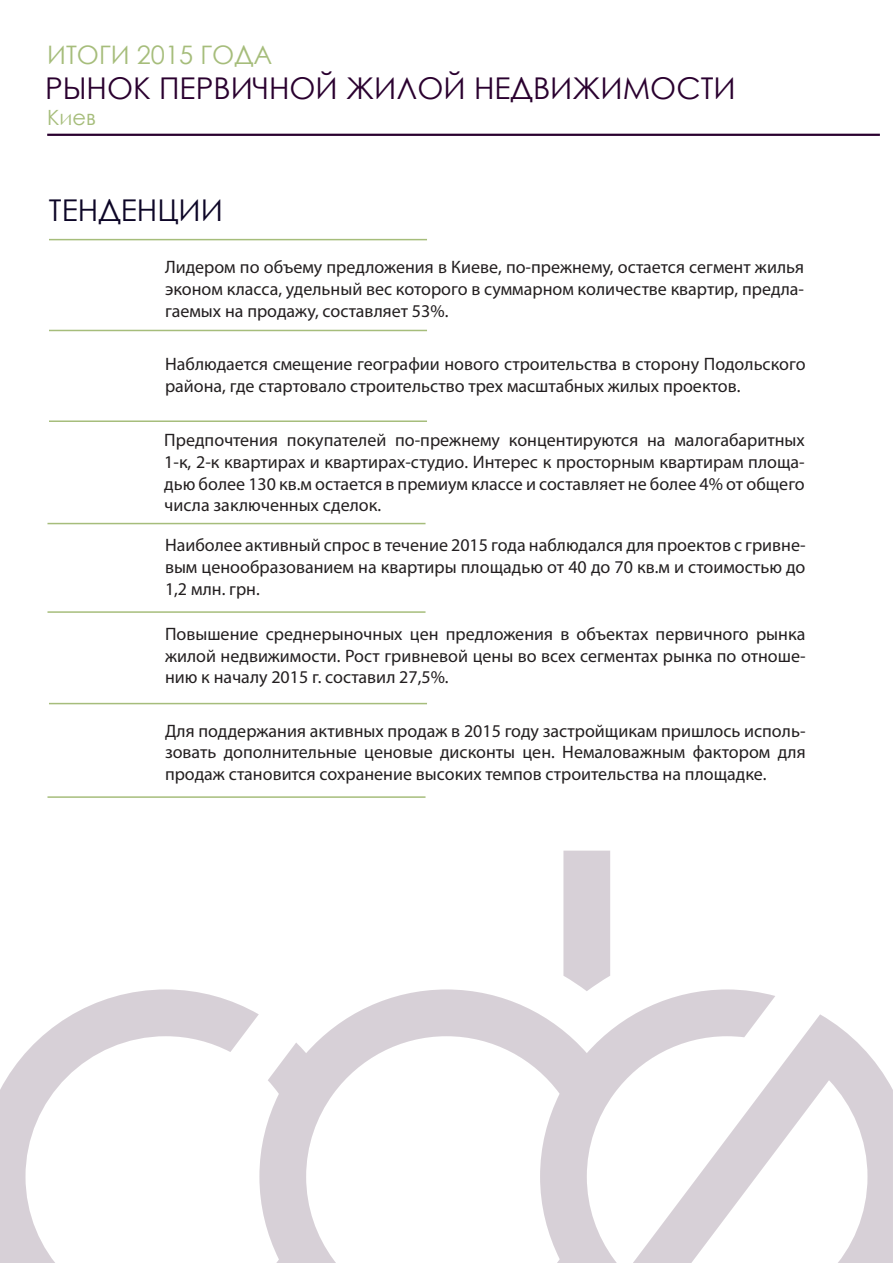
<style>
.page{position:relative;width:893px;height:1263px;background:#fff}
.page>*{position:absolute;margin:0;border:0;box-sizing:border-box;transform-origin:0 0}
.t1{font:30px "Century Gothic";color:#2a002f}
.t2{font:30px "Century Gothic";color:#0d0627}
.t3{font:25.5px "Century Gothic";color:#a6bd7b}
.t4{font:21px "Century Gothic";color:#a6bd7b}
.t5{font:18px/21.6px "Myriad Pro";color:#231f20;text-align:justify}
</style>
<div class="page">
<hr style="left:47px;top:134px;width:833px;height:2px;background:#2a002f">
<svg style="left:563px;top:850px;width:47px;height:139px;background:#d9d2d9"></svg>
<svg style="left:259px;top:989px;width:634px;height:274px"></svg>
<svg style="left:0;top:989px;width:259px;height:274px"></svg>
<hr style="left:49px;top:330px;width:378px;height:1px;background:#a6bd7b">
<hr style="left:49px;top:420px;width:378px;height:2px;background:#a6bd7b">
<hr style="left:47px;top:523px;width:378px;height:1px;background:#a6bd7b">
<hr style="left:47px;top:611px;width:378px;height:2px;background:#a6bd7b">
<hr style="left:49px;top:703px;width:378px;height:1px;background:#a6bd7b">
<hr style="left:47px;top:796px;width:378px;height:2px;background:#a6bd7b">
<hr style="left:49px;top:239px;width:378px;height:1px;background:#a6bd7b">
<h2 class="t3" style="left:47px;top:37px;width:227px">ИТОГИ 2015 ГОДА</h2>
<h1 class="t1" style="left:45px;top:67px;width:692px">РЫНОК ПЕРВИЧНОЙ ЖИЛОЙ НЕДВИЖИМОСТИ</h1>
<p class="t4" style="left:47px;top:102px;width:50px">Киев</p>
<h1 class="t2" style="left:49px;top:189px;width:176px">ТЕНДЕНЦИИ</h1>
<p class="t5" style="left:165px;top:256px;width:641px">Лидером по объему предложения в Киеве, по-прежнему, остается сегмент жилья эконом класса, удельный вес которого в суммарном количестве квартир, предла&shy;гаемых на продажу, составляет 53%.</p>
<p class="t5" style="left:165px;top:353px;width:642px">Наблюдается смещение географии нового строительства в сторону Подольского района, где стартовало строительство трех масштабных жилых проектов.</p>
<p class="t5" style="left:164px;top:429px;width:642px">Предпочтения покупателей по-прежнему концентируются на малогабаритных 1-к, 2-к квартирах и квартирах-студио. Интерес к просторным квартирам площа&shy;дью более 130 кв.м остается в премиум классе и составляет не более 4% от общего числа заключенных сделок.</p>
<p class="t5" style="left:165px;top:534px;width:642px">Наиболее активный спрос в течение 2015 года наблюдался для проектов с гривне&shy;вым ценообразованием на квартиры площадью от 40 до 70 кв.м и стоимостью до 1,2 млн. грн.</p>
<p class="t5" style="left:165px;top:623px;width:642px">Повышение среднерыночных цен предложения в объектах первичного рынка жилой недвижимости. Рост гривневой цены во всех сегментах рынка по отноше&shy;нию к началу 2015 г. составил 27,5%.</p>
<p class="t5" style="left:165px;top:720px;width:642px">Для поддержания активных продаж в 2015 году застройщикам пришлось исполь&shy;зовать дополнительные ценовые дисконты цен. Немаловажным фактором для продаж становится сохранение высоких темпов строительства на площадке.</p>
</div>
